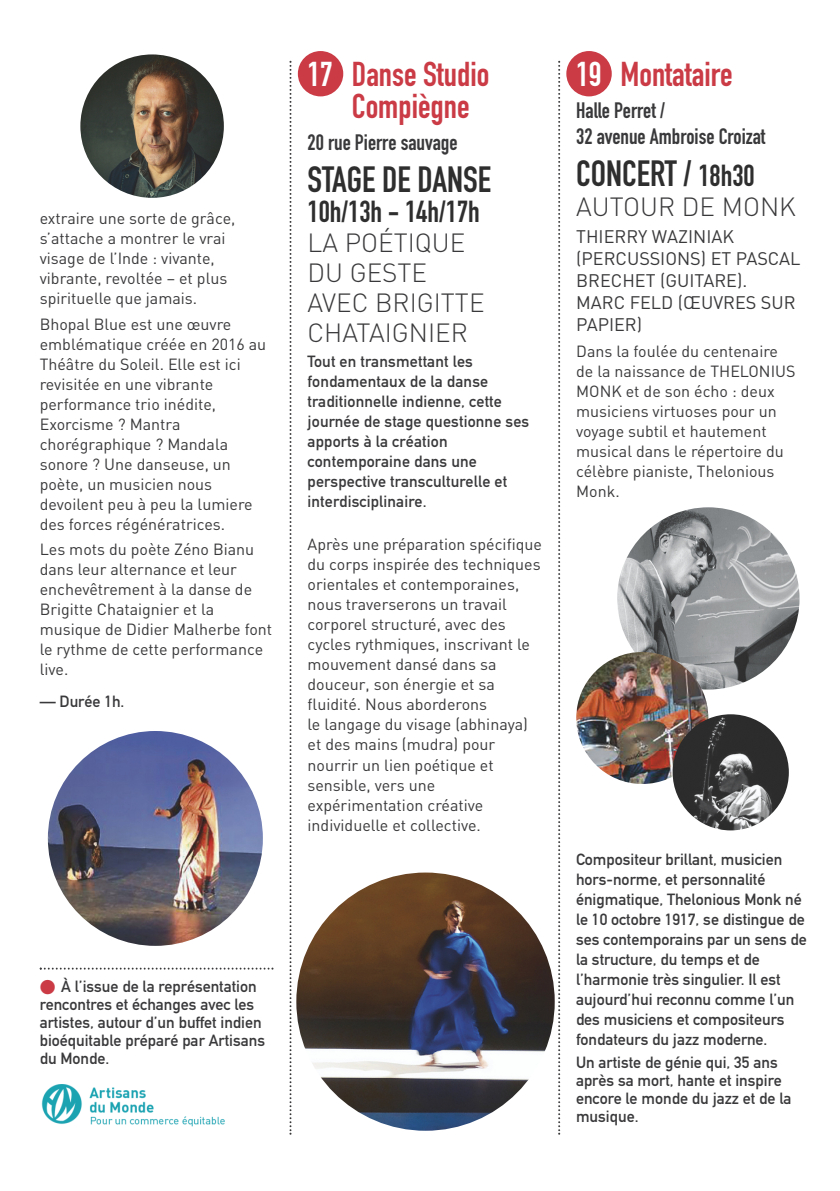
<style>
.page{position:relative;width:840px;height:1191px;background:#fff}
.page>*{position:absolute;margin:0;border:0;box-sizing:border-box;transform-origin:0 0}
.t1{font:36px "DIN Engschrift Alternate";color:#2f2e2f}
.t2{font:34px/32px "DIN Engschrift Alternate";color:#ca3b46}
.t3{font:30px "DIN Engschrift Alternate";color:#2f2e2f}
.t4{font:300 26px/30px "DIN Pro";color:#39383a}
.t5{font:22px/26px "DIN Engschrift Alternate";color:#39383a}
.t6{font:18px/22px "DIN";color:#39383a}
.t7{font:16px/20px "DIN";color:#39383a}
.t8{font:700 16px/20px "DIN Alternate";color:#39383a}
.s1{color:#ca3b46}
.s2{color:#fff}
.s3{font-size:30px}
</style>
<div class="page">
<div style="left:566px;top:51px;width:45px;height:45px;background:#ca3b46;border-radius:50%"></div>
<div style="left:298px;top:51px;width:45px;height:45px;background:#ca3b46;border-radius:50%"></div>
<svg style="left:40px;top:967px;width:233px;height:2px"></svg>
<img style="left:41px;top:1084px;width:184px;height:43px">
<img style="left:616px;top:507px;width:183px;height:182px;border-radius:50%">
<img style="left:80px;top:54px;width:144px;height:144px;border-radius:50%">
<img style="left:576px;top:652px;width:132px;height:132px;border-radius:50%">
<img style="left:672px;top:714px;width:116px;height:116px;border-radius:50%">
<img style="left:296px;top:872px;width:258px;height:258px;border-radius:50%">
<img style="left:48px;top:731px;width:215px;height:215px;border-radius:50%">
<svg style="left:289px;top:61px;width:2px;height:1073px"></svg>
<svg style="left:558px;top:61px;width:2px;height:1073px"></svg>
<p class="t7" style="left:40px;top:208px;width:197px">extraire une sorte de grâce, s’attache a montrer le vrai visage de l’inde : vivante, vibrante, revoltée – et plus spirituelle que jamais.</p>
<p class="t7" style="left:40px;top:313px;width:228px">Bhopal Blue est une œuvre emblématique créée en 2016 au théâtre du soleil. elle est ici revisitée en une vibrante performance trio inédite, exorcisme ? Mantra chorégraphique ? Mandala sonore ? une danseuse, un poète, un musicien nous devoilent peu à peu la lumiere des forces régénératrices.</p>
<p class="t7" style="left:40px;top:539px;width:234px">les mots du poète Zéno Bianu dans leur alternance et leur enchevêtrement à la danse de<br>Brigitte chataignier et la musique de Didier Malherbe font le rythme de cette performance live.</p>
<p class="t8" style="left:40px;top:691px;width:86px">— Durée 1h.</p>
<p class="t8" style="left:40px;top:977px;width:227px;line-height:18px"><span class="s1">●</span> À l’issue de la représentation rencontres et échanges avec les artistes, autour d’un buffet indien bioéquitable préparé par Artisans du Monde.</p>
<h2 class="t2" style="left:351px;top:61px;width:139px;text-indent:-44px"><span class="s2">17</span> Danse Studio<br>Compiègne</h2>
<h3 class="t5" style="left:307px;top:131px;width:151px">20 rue Pierre sauvage</h3>
<h1 class="t1" style="left:307px;top:166px;width:185px">STAGE DE DANSE</h1>
<h3 class="t3" style="left:307px;top:200px;width:174px">10h/13h - 14h/17h</h3>
<h3 class="t4" style="left:307px;top:227px;width:178px">LA POÉTIQUE<br>DU GESTE<br>AVEC BRIGITTE<br>CHATAIGNIER</h3>
<p class="t8" style="left:307px;top:352px;width:223px">Tout en transmettant les fondamentaux de la danse traditionnelle indienne, cette journée de stage questionne ses apports à la création contemporaine dans une perspective transculturelle et interdisciplinaire.</p>
<p class="t7" style="left:307px;top:534px;width:236px">après une préparation spécifique du corps inspirée des techniques orientales et contemporaines, nous traverserons un travail corporel structuré, avec des cycles rythmiques, inscrivant le mouvement dansé dans sa douceur, son énergie et sa fluidité. nous aborderons<br>le langage du visage (abhinaya) et des mains (mudra) pour nourrir un lien poétique et sensible, vers une expérimentation créative individuelle et collective.</p>
<h2 class="t2" style="left:576px;top:61px;width:158px"><span class="s2">19</span> Montataire</h2>
<h3 class="t5" style="left:576px;top:99px;width:191px">Halle Perret /<br>32 avenue Ambroise Croizat</h3>
<h1 class="t1" style="left:576px;top:160px;width:180px">CONCERT / <span class="s3">18h30</span></h1>
<h3 class="t4" style="left:576px;top:191px;width:221px">AUTOUR DE MONK</h3>
<p class="t6" style="left:576px;top:225px;width:226px">thierry WaZiniaK (percussions) et pascal<br>Brechet (guitare).<br>Marc FelD (œuvres sur papier)</p>
<p class="t7" style="left:576px;top:341px;width:221px">Dans la foulée du centenaire de la naissance de thelonius<br>MonK et de son écho : deux musiciens virtuoses pour un voyage subtil et hautement musical dans le répertoire du célèbre pianiste, thelonious<br>Monk.</p>
<p class="t8" style="left:575px;top:849px;width:232px">Compositeur brillant, musicien hors-norme, et personnalité énigmatique, Thelonious Monk né le 10 octobre 1917, se distingue de ses contemporains par un sens de la structure, du temps et de l’harmonie très singulier. Il est aujourd’hui reconnu comme l’un des musiciens et compositeurs fondateurs du jazz moderne.</p>
<p class="t8" style="left:575px;top:1054px;width:217px;line-height:18px">Un artiste de génie qui, 35 ans après sa mort, hante et inspire encore le monde du jazz et de la musique.</p>
</div>
